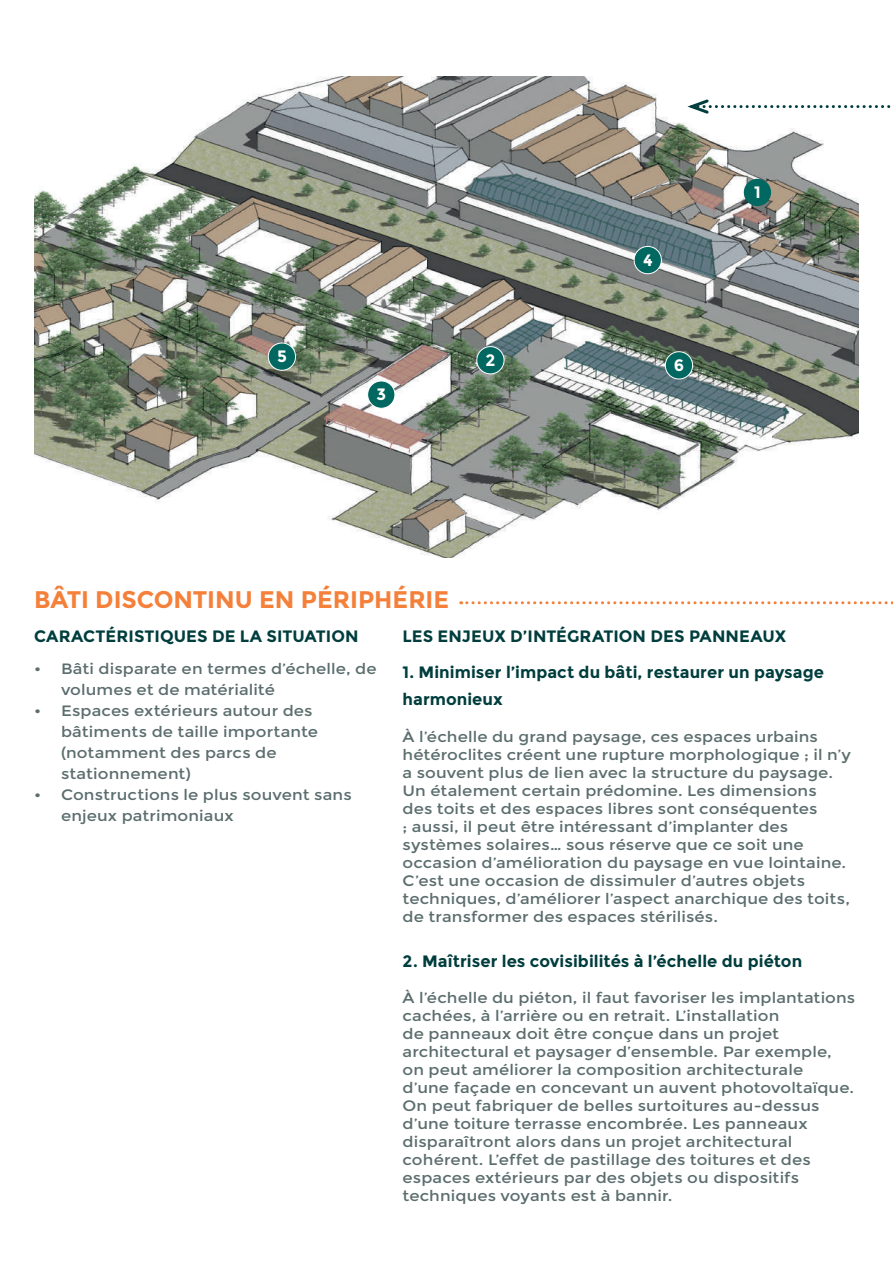
<style>
.page{position:relative;width:893px;height:1263px;background:#fff}
.page>*{position:absolute;margin:0;border:0;box-sizing:border-box;transform-origin:0 0}
.t1{font:700 24px "Montserrat";color:#f4803a}
.t2{font:700 16.5px/27px "Montserrat";letter-spacing:.005em;color:#003d3d}
.t3{font:700 16.5px "Montserrat";color:#fff}
.t4{font:15px/18px "Montserrat";letter-spacing:.005em;color:#5c6d6d;scale:1.1 1}
</style>
<div class="page">
<img style="left:34px;top:77px;width:825px;height:481px">
<div style="left:368px;top:381px;width:27px;height:27px;background:#006860;border-radius:50%"></div>
<div style="left:367px;top:381px;width:28px;height:28px;border:1px solid #fff;border-radius:50%"></div>
<div style="left:477px;top:347px;width:27px;height:27px;background:#006860;border-radius:50%"></div>
<div style="left:476px;top:346px;width:28px;height:28px;border:1px solid #fff;border-radius:50%"></div>
<div style="left:634px;top:246px;width:27px;height:28px;background:#006860;border-radius:50%"></div>
<div style="left:634px;top:246px;width:28px;height:28px;border:1px solid #fff;border-radius:50%"></div>
<div style="left:268px;top:343px;width:28px;height:27px;background:#006860;border-radius:50%"></div>
<div style="left:268px;top:343px;width:28px;height:28px;border:1px solid #fff;border-radius:50%"></div>
<div style="left:665px;top:352px;width:28px;height:27px;background:#006860;border-radius:50%"></div>
<div style="left:665px;top:351px;width:28px;height:28px;border:1px solid #fff;border-radius:50%"></div>
<svg style="left:461px;top:601px;width:432px;height:3px"></svg>
<div style="left:744px;top:179px;width:27px;height:27px;background:#006860;border-radius:50%"></div>
<svg style="left:683px;top:97px;width:208px;height:19px"></svg>
<p class="t3" style="left:277px;top:346px;width:11px">5</p>
<p class="t3" style="left:377px;top:384px;width:11px">3</p>
<p class="t3" style="left:486px;top:350px;width:11px">2</p>
<h1 class="t1" style="left:34px;top:585px;width:417px">BÂTI DISCONTINU EN PÉRIPHÉRIE</h1>
<p class="t3" style="left:643px;top:250px;width:11px">4</p>
<p class="t3" style="left:674px;top:355px;width:12px">6</p>
<p class="t3" style="left:754px;top:182px;width:8px">1</p>
<p class="t2" style="left:34px;top:622px;width:326px">CARACTÉRISTIQUES DE LA SITUATION</p>
<p class="t2" style="left:403px;top:622px;width:385px">LES ENJEUX D’INTÉGRATION DES PANNEAUX</p>
<p class="t4" style="left:61px;top:659px;width:288px;line-height:21px;text-indent:-27px">• Bâti disparate en termes d’échelle, de volumes et de matérialité</p>
<p class="t4" style="left:61px;top:701px;width:235px;line-height:21px;text-indent:-27px">• Espaces extérieurs autour des bâtiments de taille importante (notamment des parcs de stationnement)</p>
<p class="t4" style="left:61px;top:785px;width:266px;line-height:21px;text-indent:-27px">• Constructions le plus souvent sans enjeux patrimoniaux</p>
<p class="t2" style="left:403px;top:659px;width:423px">1. Minimiser l’impact du bâti, restaurer un paysage harmonieux</p>
<p class="t4" style="left:403px;top:727px;width:409px">À l’échelle du grand paysage, ces espaces urbains hétéroclites créent une rupture morphologique ; il n’y a souvent plus de lien avec la structure du paysage.<br>Un étalement certain prédomine. Les dimensions<br>des toits et des espaces libres sont conséquentes<br>; aussi, il peut être intéressant d’implanter des systèmes solaires… sous réserve que ce soit une occasion d’amélioration du paysage en vue lointaine.<br>C’est une occasion de dissimuler d’autres objets techniques, d’améliorer l’aspect anarchique des toits, de transformer des espaces stérilisés.</p>
<p class="t2" style="left:403px;top:947px;width:401px">2. Maîtriser les covisibilités à l’échelle du piéton</p>
<p class="t4" style="left:403px;top:988px;width:413px">À l’échelle du piéton, il faut favoriser les implantations cachées, à l’arrière ou en retrait. L’installation<br>de panneaux doit être conçue dans un projet architectural et paysager d’ensemble. Par exemple, on peut améliorer la composition architecturale<br>d’une façade en concevant un auvent photovoltaïque.<br>On peut fabriquer de belles surtoitures au-dessus d’une toiture terrasse encombrée. Les panneaux disparaîtront alors dans un projet architectural cohérent. L’effet de pastillage des toitures et des espaces extérieurs par des objets ou dispositifs techniques voyants est à bannir.</p>
</div>
